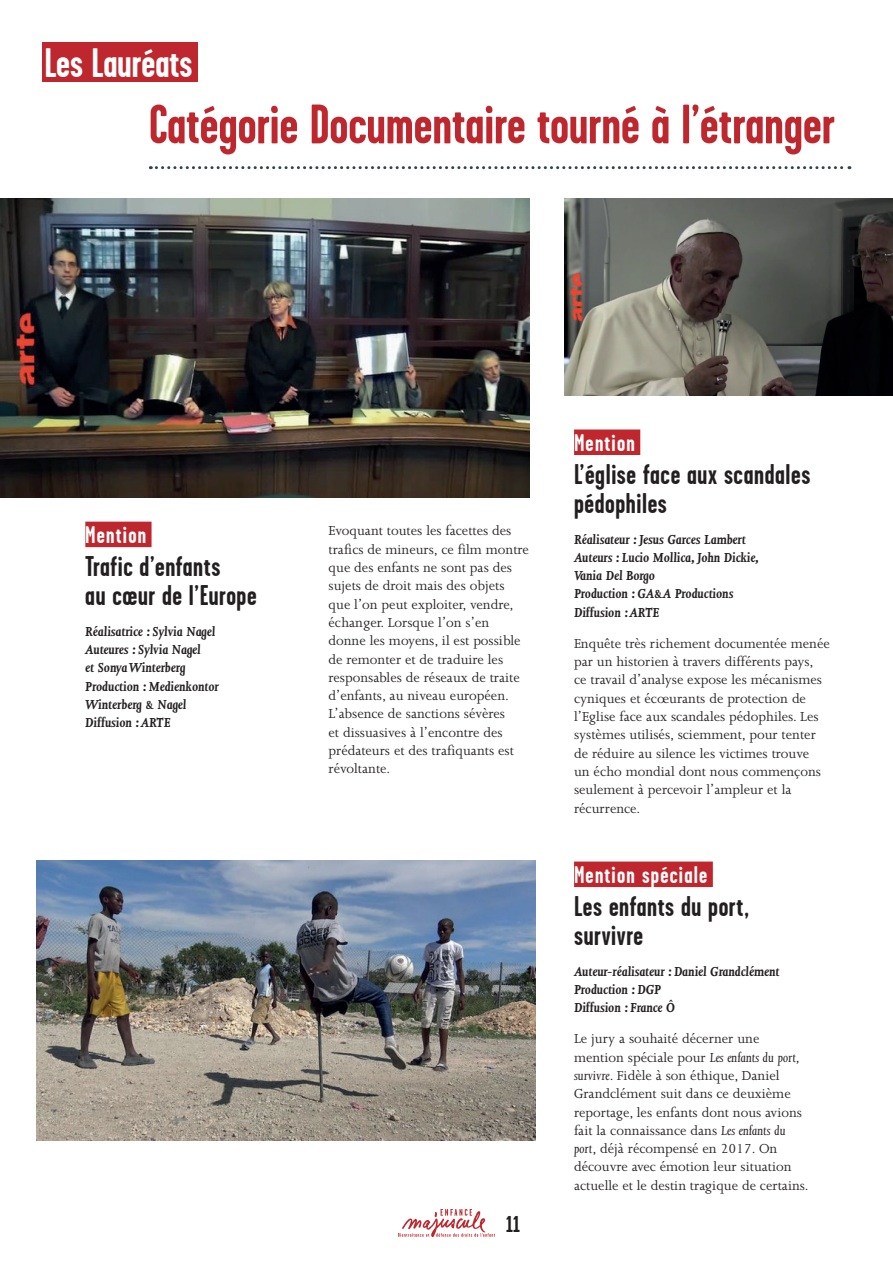
<style>
.page{position:relative;width:893px;height:1263px;background:#fff}
.page>*{position:absolute;margin:0;border:0;box-sizing:border-box;transform-origin:0 0}
.t1{font:700 55.5px "Garage Gothic";color:#be272d}
.t2{font:700 41.1px "Garage Gothic";color:#fff}
.t3{font:700 28.5px/28.5px "Garage Gothic";letter-spacing:.02em;color:#231f20}
.t4{font:700 24px "Garage Gothic";letter-spacing:.05em;color:#fff}
.t5{font:700 22.95px "Garage Gothic";color:#231f20}
.t6{font:15px/18.3px "Joanna";color:#231f20}
.t7{font:italic 700 15px/18.3px "Joanna";color:#231f20}
.s1{font-style:italic}
</style>
<div class="page">
<svg style="left:398px;top:1209px;width:97px;height:28px"></svg>
<div style="left:43px;top:43px;width:155px;height:39px;background:#be272d"></div>
<svg style="left:150px;top:166px;width:700px;height:3px"></svg>
<div style="left:85px;top:522px;width:67px;height:25px;background:#be272d"></div>
<div style="left:574px;top:429px;width:66px;height:26px;background:#be272d"></div>
<div style="left:574px;top:861px;width:139px;height:26px;background:#be272d"></div>
<img style="left:0;top:198px;width:529px;height:300px">
<img style="left:565px;top:198px;width:328px;height:197px">
<img style="left:37px;top:860px;width:498px;height:281px">
<h2 class="t2" style="left:44px;top:42px;width:150px">Les Lauréats</h2>
<h1 class="t1" style="left:149px;top:95px;width:687px">Catégorie Documentaire tourné à l’étranger</h1>
<h3 class="t4" style="left:85px;top:522px;width:62px">Mention</h3>
<h3 class="t3" style="left:85px;top:552px;width:173px">Trafic d’enfants<br>au cœur de l’Europe</h3>
<p class="t7" style="left:85px;top:622px;width:135px">Réalisatrice : Sylvia Nagel<br>Auteures : Sylvia Nagel<br>et Sonya Winterberg<br>Production : Medienkontor<br>Winterberg &amp; Nagel<br>Diffusion : ARTE</p>
<p class="t6" style="left:329px;top:522px;width:202px">Evoquant toutes les facettes des trafics de mineurs, ce film montre que des enfants ne sont pas des sujets de droit mais des objets que l’on peut exploiter, vendre, échanger. Lorsque l’on s’en donne les moyens, il est possible de remonter et de traduire les responsables de réseaux de traite d’enfants, au niveau européen.<br>L’absence de sanctions sévères<br>et dissuasives à l’encontre des prédateurs et des trafiquants est révoltante.</p>
<h3 class="t5" style="left:506px;top:1211px;width:16px">11</h3>
<h3 class="t4" style="left:574px;top:430px;width:62px">Mention</h3>
<h3 class="t3" style="left:574px;top:460px;width:238px">L’église face aux scandales pédophiles</h3>
<p class="t7" style="left:574px;top:530px;width:186px">Réalisateur : Jesus Garces Lambert<br>Auteurs : Lucio Mollica, John Dickie,<br>Vania Del Borgo<br>Production : GA&amp;A Productions<br>Diffusion : ARTE</p>
<p class="t6" style="left:574px;top:634px;width:257px">Enquête très richement documentée menée par un historien à travers différents pays, ce travail d’analyse expose les mécanismes cyniques et écœurants de protection de l’Eglise face aux scandales pédophiles. Les systèmes utilisés, sciemment, pour tenter de réduire au silence les victimes trouve<br>un écho mondial dont nous commençons seulement à percevoir l’ampleur et la récurrence.</p>
<h3 class="t4" style="left:574px;top:862px;width:135px">Mention spéciale</h3>
<h3 class="t3" style="left:574px;top:892px;width:176px">Les enfants du port, survivre</h3>
<p class="t7" style="left:574px;top:962px;width:207px">Auteur-réalisateur : Daniel Grandclément<br>Production : DGP<br>Diffusion : France Ô</p>
<p class="t6" style="left:574px;top:1030px;width:236px">Le jury a souhaité décerner une mention spéciale pour <span class="s1">Les enfants du port, survivre</span>. Fidèle à son éthique, Daniel Grandclément suit dans ce deuxième reportage, les enfants dont nous avions fait la connaissance dans <span class="s1">Les enfants du port</span>, déjà récompensé en 2017. On découvre avec émotion leur situation actuelle et le destin tragique de certains.</p>
</div>
